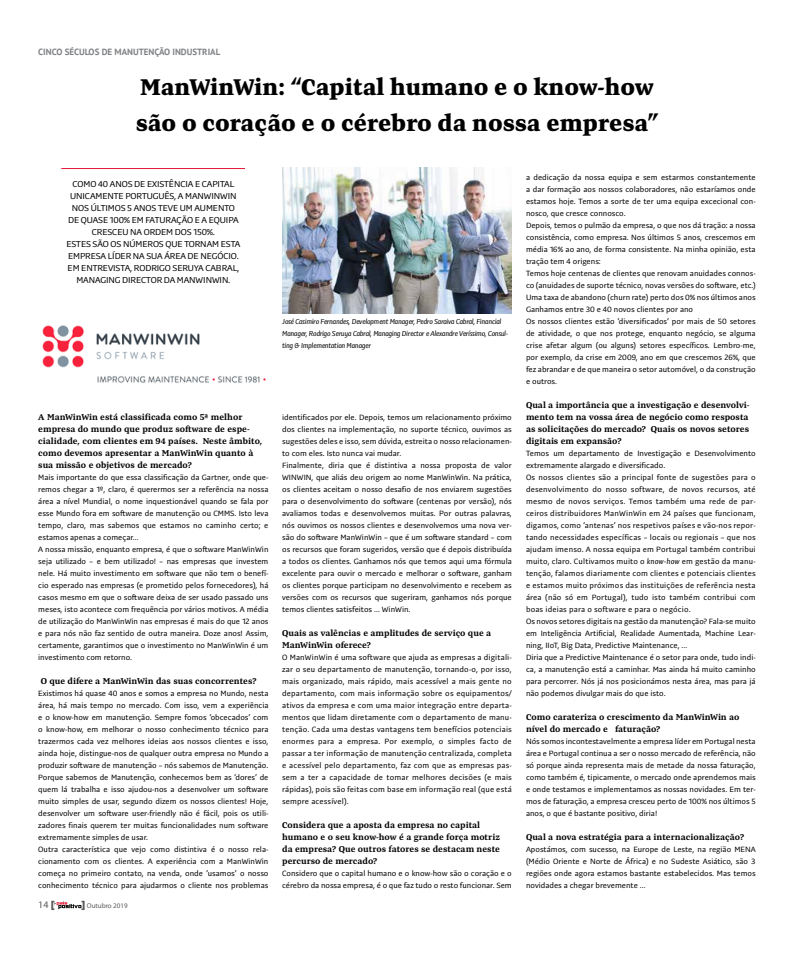
<style>
.page{position:relative;width:794px;height:964px;background:#fff}
.page>*{position:absolute;margin:0;border:0;box-sizing:border-box;transform-origin:0 0}
.t1{font:900 24px/36px "Preto Serif";color:#000}
.t2{font:10px "Myriad Pro";color:#58595b}
.t3{font:700 9px/12px "Preto Serif";color:#000}
.t4{font:9px/12px "Preto Sans OT Std Regular 2";letter-spacing:-.005em;color:#000;text-align:center}
.t5{font:700 9px "PT Sans";color:#808285}
.t6{font:8px/12px "Preto Sans OT Std Regular 2";color:#000}
.t7{font:8px/12px "Preto Sans OT Std Regular 2";letter-spacing:.02em;color:#000}
.t8{font:italic 7.5px/12px "Preto Sans OT Std";letter-spacing:-.03em;color:#000}
.t9{font:7px "Myriad Pro";color:#58595b}
.s1{font-family:"Arial";font-weight:900}
.s2{font-family:"Arial";font-weight:900;font-size:10px}
.s3{font-family:"Preto Sans OT Std";font-style:italic}
</style>
<div class="page">
<svg style="left:55px;top:901px;width:26px;height:8px"></svg>
<hr style="left:61px;top:168px;width:184px;height:1px;background:#e31837">
<img style="left:42px;top:325px;width:224px;height:58px">
<img style="left:282px;top:167px;width:230px;height:146px">
<p class="t5" style="left:38px;top:46px;width:184px">CINCO SÉCULOS DE MANUTENÇÃO INDUSTRIAL</p>
<h1 class="t1" style="left:136px;top:69px;width:524px">ManWinWin: “Capital humano e o know-how são o coração e o cérebro da nossa empresa”</h1>
<p class="t4" style="left:66px;top:178px;width:175px">COMO 40 ANOS DE EXISTÊNCIA E CAPITAL UNICAMENTE PORTUGUÊS, A MANWINWIN NOS ÚLTIMOS 5 ANOS TEVE UM AUMENTO DE QUASE 100% EM FATURAÇÃO E A EQUIPA CRESCEU NA ORDEM DOS 150%.<br>ESTES SÃO OS NÚMEROS QUE TORNAM ESTA EMPRESA LÍDER NA SUA ÁREA DE NEGÓCIO.<br>EM ENTREVISTA, RODRIGO SERUYA CABRAL, MANAGING DIRECTOR DA MANWINWIN.</p>
<p class="t8" style="left:282px;top:316px;width:227px">José Casimiro Fernandes, Development Manager, Pedro Saraiva Cabral, Financial<br>Manager, Rodrigo Seruya Cabral, Managing Director e Alexandre Veríssimo, Consul&shy;ting &amp; Implementation Manager</p>
<p class="t3" style="left:38px;top:411px;width:226px">A ManWinWin está classificada como 5ª melhor empresa do mundo que produz software de espe&shy;cialidade, com clientes em 94 países. Neste âmbito, como devemos apresentar a ManWinWin quanto à sua missão e objetivos de mercado?</p>
<p class="t6" style="left:38px;top:471px;width:232px">Mais importante do que essa classificação da Gartner, onde que&shy;remos chegar a 1º, claro, é querermos ser a referência na nossa área a nível Mundial, o nome inquestionável quando se fala por esse Mundo fora em software de manutenção ou CMMS. Isto leva tempo, claro, mas sabemos que estamos no caminho certo; e estamos apenas a começar…<br>A nossa missão, enquanto empresa, é que o software ManWinWin seja utilizado – e bem utilizado! – nas empresas que investem nele. Há muito investimento em software que não tem o benefí&shy;cio esperado nas empresas (e prometido pelos fornecedores), há casos mesmo em que o software deixa de ser usado passado uns meses, isto acontece com frequência por vários motivos. A média de utilização do ManWinWin nas empresas é mais do que 12 anos e para nós não faz sentido de outra maneira. Doze anos! Assim, certamente, garantimos que o investimento no ManWinWin é um investimento com retorno.</p>
<p class="t3" style="left:41px;top:675px;width:217px">O que difere a ManWinWin das suas concorrentes?</p>
<p class="t6" style="left:38px;top:687px;width:232px">Existimos há quase 40 anos e somos a empresa no Mundo, nesta área, há mais tempo no mercado. Com isso, vem a experiência e o know-how em manutenção. Sempre fomos ‘obcecados’ com o know-how, em melhorar o nosso conhecimento técnico para trazermos cada vez melhores ideias aos nossos clientes e isso, ainda hoje, distingue-nos de qualquer outra empresa no Mundo a produzir software de manutenção – nós sabemos de Manutenção.<br>Porque sabemos de Manutenção, conhecemos bem as ‘dores’ de quem lá trabalha e isso ajudou-nos a desenvolver um software muito simples de usar, segundo dizem os nossos clientes! Hoje, desenvolver um software user-friendly não é fácil, pois os utili&shy;zadores finais querem ter muitas funcionalidades num software extremamente simples de usar.<br>Outra característica que vejo como distintiva é o nosso rela&shy;cionamento com os clientes. A experiência com a ManWinWin começa no primeiro contato, na venda, onde ‘usamos’ o nosso conhecimento técnico para ajudarmos o cliente nos problemas</p>
<p class="t2" style="left:38px;top:898px;width:18px">14 <span class="s1">[</span></p>
<p class="t9" style="left:81px;top:901px;width:48px"><span class="s2">]</span> Outubro 2019</p>
<p class="t6" style="left:282px;top:411px;width:231px">identificados por ele. Depois, temos um relacionamento próximo dos clientes na implementação, no suporte técnico, ouvimos as sugestões deles e isso, sem dúvida, estreita o nosso relacionamen&shy;to com eles. Isto nunca vai mudar.<br>Finalmente, diria que é distintiva a nossa proposta de valor WINWIN, que aliás deu origem ao nome ManWinWin. Na prática, os clientes aceitam o nosso desafio de nos enviarem sugestões para o desenvolvimento do software (centenas por versão), nós avaliamos todas e desenvolvemos muitas. Por outras palavras, nós ouvimos os nossos clientes e desenvolvemos uma nova ver&shy;são do software ManWinWin – que é um software standard – com os recursos que foram sugeridos, versão que é depois distribuída a todos os clientes. Ganhamos nós que temos aqui uma fórmula excelente para ouvir o mercado e melhorar o software, ganham os clientes porque participam no desenvolvimento e recebem as versões com os recursos que sugeriram, ganhamos nós porque temos clientes satisfeitos … WinWin.</p>
<p class="t3" style="left:282px;top:627px;width:211px">Quais as valências e amplitudes de serviço que a<br>ManWinWin oferece?</p>
<p class="t6" style="left:282px;top:651px;width:231px;text-align:justify">O ManWinWin é uma software que ajuda as empresas a digitali&shy;zar o seu departamento de manutenção, tornando-o, por isso, mais organizado, mais rápido, mais acessível a mais gente no departamento, com mais informação sobre os equipamentos/ ativos da empresa e com uma maior integração entre departa&shy;mentos que lidam diretamente com o departamento de manu&shy;tenção. Cada uma destas vantagens tem benefícios potenciais enormes para a empresa. Por exemplo, o simples facto de passar a ter informação de manutenção centralizada, completa e acessível pelo departamento, faz com que as empresas pas&shy;sem a ter a capacidade de tomar melhores decisões (e mais rápidas), pois são feitas com base em informação real (que está sempre acessível).</p>
<p class="t3" style="left:282px;top:819px;width:219px">Considera que a aposta da empresa no capital humano e o seu know-how é a grande força motriz da empresa? Que outros fatores se destacam neste percurso de mercado?</p>
<p class="t6" style="left:282px;top:867px;width:231px">Considero que o capital humano e o know-how são o coração e o cérebro da nossa empresa, é o que faz tudo o resto funcionar. Sem</p>
<p class="t6" style="left:526px;top:171px;width:231px">a dedicação da nossa equipa e sem estarmos constantemente a dar formação aos nossos colaboradores, não estaríamos onde estamos hoje. Temos a sorte de ter uma equipa excecional con&shy;nosco, que cresce connosco.<br>Depois, temos o pulmão da empresa, o que nos dá tração: a nossa consistência, como empresa. Nos últimos 5 anos, crescemos em média 16% ao ano, de forma consistente. Na minha opinião, esta tração tem 4 origens:<br>Temos hoje centenas de clientes que renovam anuidades connos&shy;co (anuidades de suporte técnico, novas versões do software, etc.)<br>Uma taxa de abandono (churn rate) perto dos 0% nos últimos anos Ganhamos entre 30 e 40 novos clientes por ano<br>Os nossos clientes estão ‘diversificados’ por mais de 50 setores de atividade, o que nos protege, enquanto negócio, se alguma crise afetar algum (ou alguns) setores específicos. Lembro-me, por exemplo, da crise em 2009, ano em que crescemos 26%, que fez abrandar e de que maneira o setor automóvel, o da construção e outros.</p>
<p class="t3" style="left:526px;top:399px;width:225px;text-align:justify">Qual a importância que a investigação e desenvolvi&shy;mento tem na vossa área de negócio como resposta as solicitações do mercado? Quais os novos setores digitais em expansão?</p>
<p class="t7" style="left:526px;top:447px;width:231px">Temos um departamento de Investigação e Desenvolvimento extremamente alargado e diversificado.<br>Os nossos clientes são a principal fonte de sugestões para o desenvolvimento do nosso software, de novos recursos, até mesmo de novos serviços. Temos também uma rede de par&shy;ceiros distribuidores ManWinWin em 24 países que funcionam, digamos, como ‘antenas’ nos respetivos países e vão-nos repor&shy;tando necessidades específicas – locais ou regionais – que nos ajudam imenso. A nossa equipa em Portugal também contribui muito, claro. Cultivamos muito o <span class="s3">know-how</span> em gestão da manu&shy;tenção, falamos diariamente com clientes e potenciais clientes e estamos muito próximos das instituições de referência nesta área (não só em Portugal), tudo isto também contribui com boas ideias para o software e para o negócio.<br>Os novos setores digitais na gestão da manutenção? Fala-se muito em Inteligência Artificial, Realidade Aumentada, Machine Lear&shy;ning, IIoT, Big Data, Predictive Maintenance, …<br>Diria que a Predictive Maintenance é o setor para onde, tudo indi&shy;ca, a manutenção está a caminhar. Mas ainda há muito caminho para percorrer. Nós já nos posicionámos nesta área, mas para já não podemos divulgar mais do que isto.</p>
<p class="t3" style="left:526px;top:711px;width:215px">Como carateriza o crescimento da ManWinWin ao nível do mercado e faturação?</p>
<p class="t6" style="left:526px;top:735px;width:231px;text-align:justify">Nós somos incontestavelmente a empresa líder em Portugal nesta área e Portugal continua a ser o nosso mercado de referência, não só porque ainda representa mais de metade da nossa faturação, como também é, tipicamente, o mercado onde aprendemos mais e onde testamos e implementamos as nossas novidades. Em ter&shy;mos de faturação, a empresa cresceu perto de 100% nos últimos 5 anos, o que é bastante positivo, diria!</p>
<p class="t3" style="left:526px;top:831px;width:220px">Qual a nova estratégia para a internacionalização?</p>
<p class="t6" style="left:526px;top:843px;width:231px;text-align:justify">Apostámos, com sucesso, na Europe de Leste, na região MENA (Médio Oriente e Norte de África) e no Sudeste Asiático, são 3 regiões onde agora estamos bastante estabelecidos. Mas temos novidades a chegar brevemente …</p>
</div>
